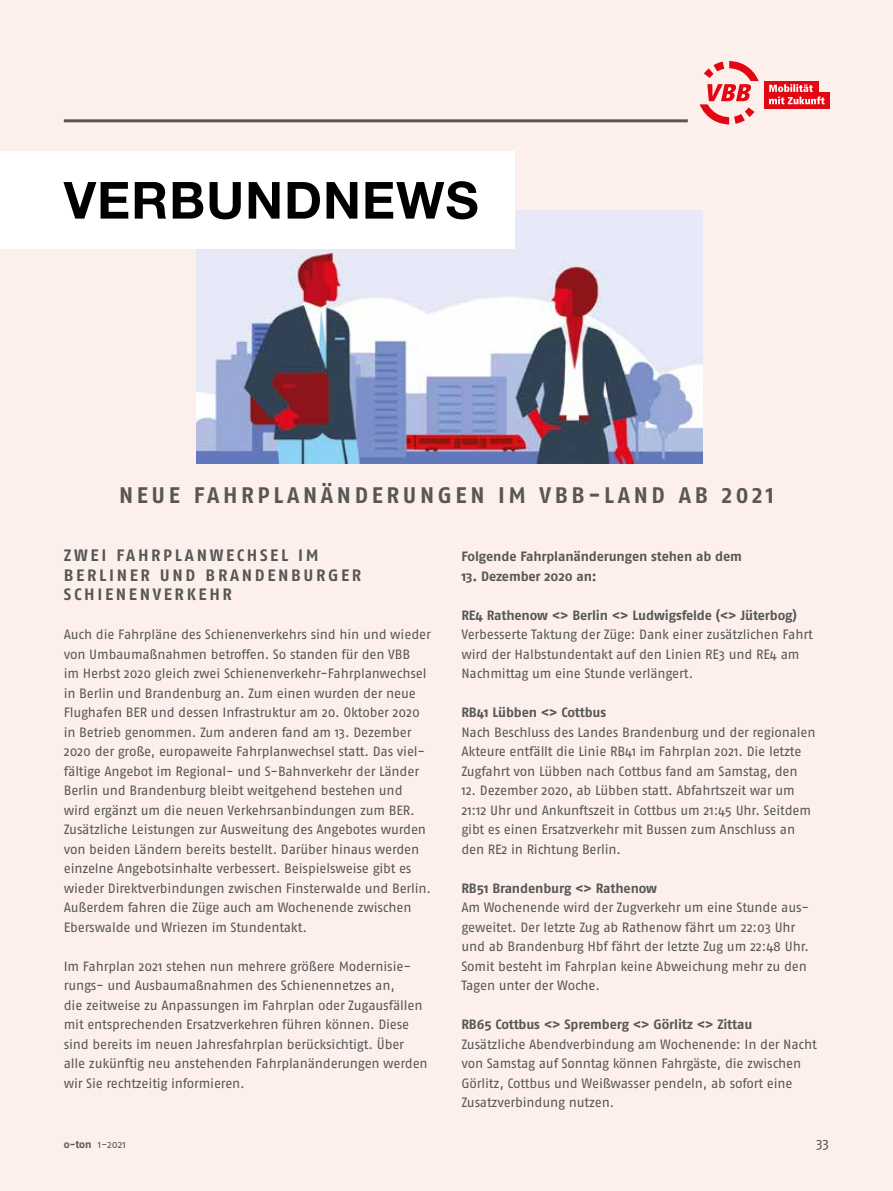
<style>
.page{position:relative;width:893px;height:1191px;background:#fdf0ec}
.page>*{position:absolute;margin:0;border:0;box-sizing:border-box;transform-origin:0 0}
.t1{font:700 51.15px "Helvetica Neue";letter-spacing:.02em;color:#000}
.t2{font:700 22.5px "Fago OT";letter-spacing:.16em;color:#575756}
.t3{font:700 16.5px/19.5px "Fago OT";letter-spacing:.16em;color:#575756}
.t4{font:14.25px "Fago OT";color:#575756}
.t5{font:13.5px/19.5px "Fago OT";letter-spacing:-.015em;color:#575756}
.t6{font:700 13.5px "Fago OT";letter-spacing:-.01em;color:#575756}
.t7{font:10.5px "Fago OT";color:#575756}
.s1{font-weight:700}
</style>
<div class="page">
<hr style="left:64px;top:119px;width:624px;height:3px;background:#575756">
<svg style="left:764px;top:92px;width:66px;height:16px"></svg>
<svg style="left:700px;top:61px;width:59px;height:64px"></svg>
<div style="left:764px;top:81px;width:54px;height:14px;background:#e30613"></div>
<svg style="left:769px;top:84px;width:56px;height:20px"></svg>
<img style="left:196px;top:210px;width:507px;height:253px">
<div style="left:0;top:152px;width:514px;height:97px;background:#fff"></div>
<h1 class="t1" style="left:64px;top:160px;width:416px">VERBUNDNEWS</h1>
<h2 class="t2" style="left:119px;top:481px;width:656px">NEUE FAHRPLANÄNDERUNGEN IM VBB-LAND AB 2021</h2>
<p class="t3" style="left:64px;top:545px;width:299px">ZWEI FAHRPLANWECHSEL IM<br>BERLINER UND BRANDENBURGER<br>SCHIENENVERKEHR</p>
<p class="t6" style="left:461px;top:548px;width:282px">Folgende Fahrplanänderungen stehen ab dem</p>
<p class="t6" style="left:461px;top:568px;width:137px">13. Dezember 2020 an:</p>
<p class="t6" style="left:461px;top:607px;width:337px">RE4 Rathenow &lt;&gt; Berlin &lt;&gt; Ludwigsfelde (&lt;&gt; Jüterbog)</p>
<p class="t5" style="left:461px;top:625px;width:353px">Verbesserte Taktung der Züge: Dank einer zusätzlichen Fahrt wird der Halbstundentakt auf den Linien RE3 und RE4 am<br>Nachmittag um eine Stunde verlängert.</p>
<p class="t6" style="left:461px;top:704px;width:146px">RB41 Lübben &lt;&gt; Cottbus</p>
<p class="t5" style="left:461px;top:722px;width:356px">Nach Beschluss des Landes Brandenburg und der regionalen<br>Akteure entfällt die Linie RB41 im Fahrplan 2021. Die letzte<br>Zugfahrt von Lübben nach Cottbus fand am Samstag, den</p>
<p class="t5" style="left:461px;top:780px;width:351px">12. Dezember 2020, ab Lübben statt. Abfahrtszeit war um 21:12 Uhr und Ankunftszeit in Cottbus um 21:45 Uhr. Seitdem gibt es einen Ersatzverkehr mit Bussen zum Anschluss an den RE2 in Richtung Berlin.</p>
<p class="t6" style="left:461px;top:880px;width:197px">RB51 Brandenburg &lt;&gt; Rathenow</p>
<p class="t5" style="left:461px;top:897px;width:349px">Am Wochenende wird der Zugverkehr um eine Stunde aus&shy;geweitet. Der letzte Zug ab Rathenow fährt um 22:03 Uhr und ab Brandenburg Hbf fährt der letzte Zug um 22:48 Uhr.<br>Somit besteht im Fahrplan keine Abweichung mehr zu den Tagen unter der Woche.</p>
<p class="t6" style="left:461px;top:1016px;width:293px">RB65 Cottbus &lt;&gt; Spremberg &lt;&gt; Görlitz &lt;&gt; Zittau</p>
<p class="t5" style="left:461px;top:1034px;width:357px">Zusätzliche Abendverbindung am Wochenende: In der Nacht von Samstag auf Sonntag können Fahrgäste, die zwischen Görlitz, Cottbus und Weißwasser pendeln, ab sofort eine Zusatzverbindung nutzen.</p>
<p class="t5" style="left:64px;top:625px;width:369px">Auch die Fahrpläne des Schienenverkehrs sind hin und wieder von Umbaumaßnahmen betroffen. So standen für den VBB<br>im Herbst 2020 gleich zwei Schienenverkehr-Fahrplanwechsel in Berlin und Brandenburg an. Zum einen wurden der neue Flughafen BER und dessen Infrastruktur am 20. Oktober 2020 in Betrieb genommen. Zum anderen fand am 13. Dezember 2020 der große, europaweite Fahrplanwechsel statt. Das viel&shy;fältige Angebot im Regional- und S-Bahnverkehr der Länder Berlin und Brandenburg bleibt weitgehend bestehen und wird ergänzt um die neuen Verkehrsanbindungen zum BER.<br>Zusätzliche Leistungen zur Ausweitung des Angebotes wurden von beiden Ländern bereits bestellt. Darüber hinaus werden einzelne Angebotsinhalte verbessert. Beispielsweise gibt es wieder Direktverbindungen zwischen Finsterwalde und Berlin.<br>Außerdem fahren die Züge auch am Wochenende zwischen Eberswalde und Wriezen im Stundentakt.</p>
<p class="t5" style="left:64px;top:956px;width:366px">Im Fahrplan 2021 stehen nun mehrere größere Modernisie&shy;rungs- und Ausbaumaßnahmen des Schienennetzes an,<br>die zeitweise zu Anpassungen im Fahrplan oder Zugausfällen mit entsprechenden Ersatzverkehren führen können. Diese sind bereits im neuen Jahresfahrplan berücksichtigt. Über alle zukünftig neu anstehenden Fahrplanänderungen werden wir Sie rechtzeitig informieren.</p>
<p class="t7" style="left:64px;top:1138px;width:64px"><span class="s1">o-ton</span> 1-2021</p>
<p class="t4" style="left:816px;top:1134px;width:15px">33</p>
</div>
